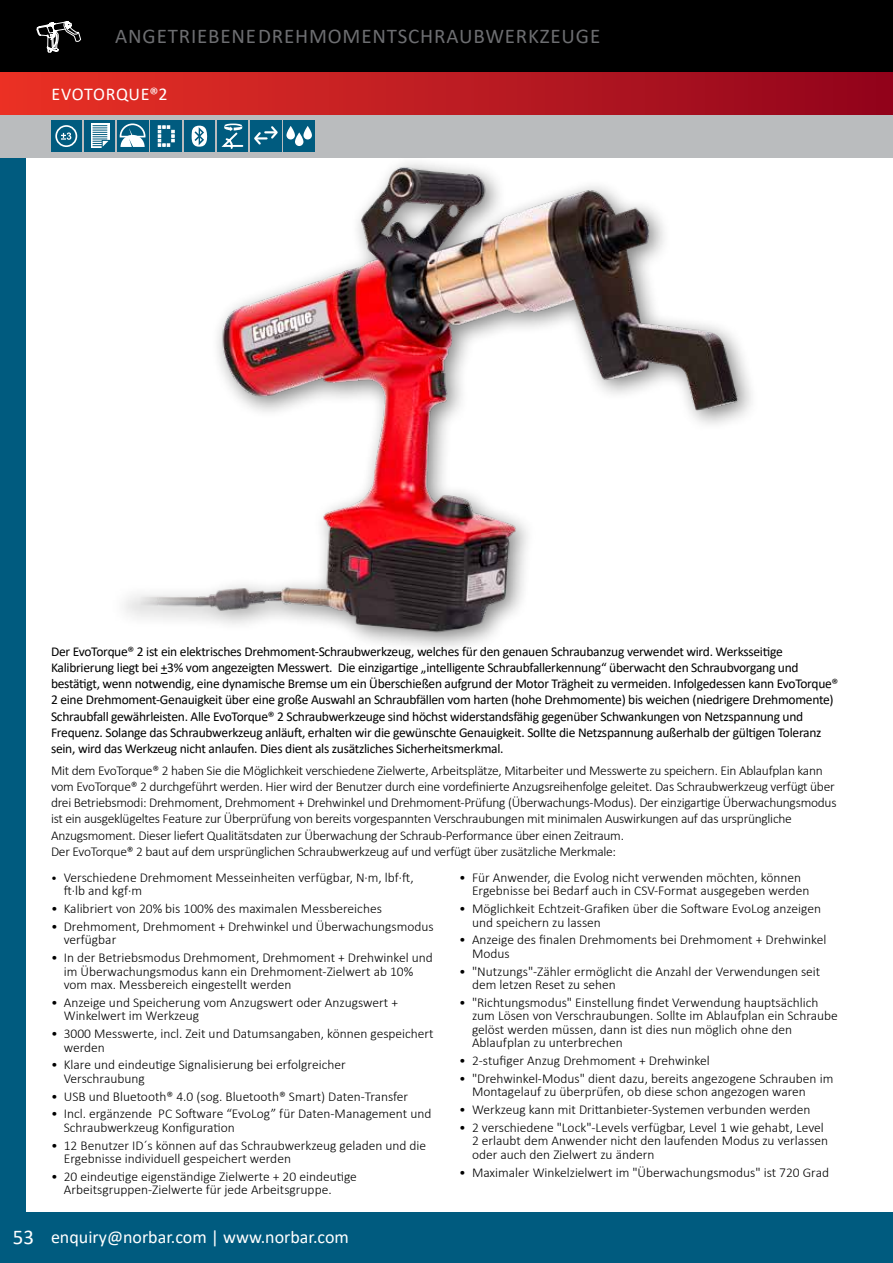
<style>
.page{position:relative;width:893px;height:1263px;background:#fff}
.page>*{position:absolute;margin:0;border:0;box-sizing:border-box;transform-origin:0 0}
.t1{font:21px "Calibri";letter-spacing:.04em;color:#6d6e71}
.t2{font:18px "Calibri";color:#fff}
.t3{font:18px "Calibri";letter-spacing:.025em;color:#fff}
.t4{font:300 13.5px/13.5px "Calibri";color:#000}
.t5{font:13.5px/16.2px "Calibri";letter-spacing:-.02em;color:#000}
.t6{font:300 13.5px/16.2px "Calibri";letter-spacing:-.02em;color:#000}
.s1{font-size:12px}
.s2{font-size:21px}
</style>
<div class="page">
<div style="left:0;top:1212px;width:893px;height:51px;background:#005b7f"></div>
<div style="left:0;top:136px;width:26px;height:1127px;background:#005b7f"></div>
<div style="left:0;top:0;width:893px;height:115px;background:#000"></div>
<svg style="left:36px;top:21px;width:45px;height:32px"></svg>
<div style="left:0;top:115px;width:893px;height:42px;background:#babcbe"></div>
<svg style="left:51px;top:121px;width:31px;height:30px"></svg>
<svg style="left:56px;top:126px;width:20px;height:20px"></svg>
<div style="left:55px;top:125px;width:22px;height:22px;border:2px solid #fff;border-radius:50%"></div>
<svg style="left:61px;top:122px;width:10px;height:28px"></svg>
<svg style="left:84px;top:121px;width:31px;height:30px"></svg>
<svg style="left:91px;top:124px;width:18px;height:24px"></svg>
<svg style="left:93px;top:125px;width:19px;height:26px"></svg>
<div style="left:118px;top:121px;width:30px;height:30px;background:#005b7f"></div>
<svg style="left:119px;top:123px;width:27px;height:24px"></svg>
<svg style="left:151px;top:121px;width:30px;height:30px"></svg>
<svg style="left:158px;top:126px;width:16px;height:20px"></svg>
<div style="left:184px;top:121px;width:31px;height:30px;background:#005b7f"></div>
<svg style="left:192px;top:126px;width:16px;height:21px"></svg>
<svg style="left:217px;top:121px;width:31px;height:30px"></svg>
<svg style="left:219px;top:124px;width:25px;height:26px"></svg>
<div style="left:251px;top:121px;width:30px;height:30px;background:#005b7f"></div>
<svg style="left:254px;top:126px;width:24px;height:19px"></svg>
<div style="left:284px;top:121px;width:31px;height:30px;background:#005b7f"></div>
<svg style="left:286px;top:126px;width:26px;height:20px"></svg>
<div style="left:0;top:72px;width:893px;height:43px;background:linear-gradient(to right,#ea3226,#91051c)"></div>
<div style="left:108px;top:155px;width:652px;height:500px;background:#000;opacity:.5"></div>
<img style="left:120px;top:159px;width:640px;height:493px">
<h1 class="t1" style="left:115px;top:21px;width:486px">ANGETRIEBENE DREHMOMENTSCHRAUBWERKZEUGE</h1>
<h2 class="t3" style="left:51px;top:82px;width:118px">EVOTORQUE®2</h2>
<p class="t5" style="left:51px;top:643px;width:789px">Der EvoTorque® 2 ist ein elektrisches Drehmoment-Schraubwerkzeug, welches für den genauen Schraubanzug verwendet wird. Werksseitige Kalibrierung liegt bei +3% vom angezeigten Messwert. Die einzigartige „intelligente Schraubfallerkennung“ überwacht den Schraubvorgang und bestätigt, wenn notwendig, eine dynamische Bremse um ein Überschießen aufgrund der Motor Trägheit zu vermeiden. Infolgedessen kann EvoTorque® 2 eine Drehmoment-Genauigkeit über eine große Auswahl an Schraubfällen vom harten (hohe Drehmomente) bis weichen (niedrigere Drehmomente)<br>Schraubfall gewährleisten. Alle EvoTorque® 2 Schraubwerkzeuge sind höchst widerstandsfähig gegenüber Schwankungen von Netzspannung und Frequenz. Solange das Schraubwerkzeug anläuft, erhalten wir die gewünschte Genauigkeit. Sollte die Netzspannung außerhalb der gültigen Toleranz sein, wird das Werkzeug nicht anlaufen. Dies dient als zusätzliches Sicherheitsmerkmal.</p>
<p class="t6" style="left:51px;top:762px;width:787px">Mit dem EvoTorque® 2 haben Sie die Möglichkeit verschiedene Zielwerte, Arbeitsplätze, Mitarbeiter und Messwerte zu speichern. Ein Ablaufplan kann vom EvoTorque® 2 durchgeführt werden. Hier wird der Benutzer durch eine vordefinierte Anzugsreihenfolge geleitet. Das Schraubwerkzeug verfügt über drei Betriebsmodi: Drehmoment, Drehmoment + Drehwinkel und Drehmoment-Prüfung (Überwachungs-Modus). Der einzigartige Überwachungsmodus ist ein ausgeklügeltes Feature zur Überprüfung von bereits vorgespannten Verschraubungen mit minimalen Auswirkungen auf das ursprüngliche Anzugsmoment. Dieser liefert Qualitätsdaten zur Überwachung der Schraub-Performance über einen Zeitraum.<br>Der EvoTorque® 2 baut auf dem ursprünglichen Schraubwerkzeug auf und verfügt über zusätzliche Merkmale:</p>
<p class="t4" style="left:64px;top:870px;width:351px;text-indent:-13px"><span class="s1">•</span> Verschiedene Drehmoment Messeinheiten verfügbar, N·m, lbf·ft, ft·lb and kgf·m</p>
<p class="t4" style="left:51px;top:902px;width:332px">• Kalibriert von 20% bis 100% des maximalen Messbereiches</p>
<p class="t4" style="left:64px;top:919px;width:371px;text-indent:-13px">• Drehmoment, Drehmoment + Drehwinkel und Überwachungsmodus verfügbar</p>
<p class="t4" style="left:64px;top:951px;width:371px;text-indent:-13px">• In der Betriebsmodus Drehmoment, Drehmoment + Drehwinkel und im Überwachungsmodus kann ein Drehmoment-Zielwert ab 10% vom max. Messbereich eingestellt werden</p>
<p class="t4" style="left:64px;top:995px;width:336px;text-indent:-13px">• Anzeige und Speicherung vom Anzugswert oder Anzugswert +<br>Winkelwert im Werkzeug</p>
<p class="t4" style="left:64px;top:1027px;width:371px;text-indent:-13px">• 3000 Messwerte, incl. Zeit und Datumsangaben, können gespeichert werden</p>
<p class="t4" style="left:64px;top:1058px;width:284px;text-indent:-13px">• Klare und eindeutige Signalisierung bei erfolgreicher<br>Verschraubung</p>
<p class="t4" style="left:51px;top:1089px;width:359px">• USB und Bluetooth® 4.0 (sog. Bluetooth® Smart) Daten-Transfer</p>
<p class="t4" style="left:64px;top:1107px;width:369px;text-indent:-13px">• Incl. ergänzende PC Software “EvoLog” für Daten-Management und<br>Schraubwerkzeug Konfiguration</p>
<p class="t4" style="left:64px;top:1138px;width:364px;text-indent:-13px">• 12 Benutzer ID´s können auf das Schraubwerkzeug geladen und die<br>Ergebnisse individuell gespeichert werden</p>
<p class="t4" style="left:64px;top:1169px;width:295px;text-indent:-13px">• 20 eindeutige eigenständige Zielwerte + 20 eindeutige<br>Arbeitsgruppen-Zielwerte für jede Arbeitsgruppe.</p>
<h2 class="t2" style="left:13px;top:1224px;width:338px"><span class="s2">53</span> enquiry@norbar.com | www.norbar.com</h2>
<p class="t4" style="left:472px;top:870px;width:339px;text-indent:-13px">• Für Anwender, die Evolog nicht verwenden möchten, können<br>Ergebnisse bei Bedarf auch in CSV-Format ausgegeben werden</p>
<p class="t4" style="left:472px;top:902px;width:351px;text-indent:-13px">• Möglichkeit Echtzeit-Grafiken über die Software EvoLog anzeigen und speichern zu lassen</p>
<p class="t4" style="left:472px;top:933px;width:356px;text-indent:-13px">• Anzeige des finalen Drehmoments bei Drehmoment + Drehwinkel<br>Modus</p>
<p class="t4" style="left:472px;top:964px;width:350px;text-indent:-13px">• "Nutzungs"-Zähler ermöglicht die Anzahl der Verwendungen seit dem letzen Reset zu sehen</p>
<p class="t4" style="left:472px;top:995px;width:367px;text-indent:-13px">• "Richtungsmodus" Einstellung findet Verwendung hauptsächlich zum Lösen von Verschraubungen. Sollte im Ablaufplan ein Schraube gelöst werden müssen, dann ist dies nun möglich ohne den Ablaufplan zu unterbrechen</p>
<p class="t4" style="left:459px;top:1054px;width:252px">• 2-stufiger Anzug Drehmoment + Drehwinkel</p>
<p class="t4" style="left:472px;top:1071px;width:363px;text-indent:-13px">• "Drehwinkel-Modus" dient dazu, bereits angezogene Schrauben im<br>Montagelauf zu überprüfen, ob diese schon angezogen waren</p>
<p class="t4" style="left:459px;top:1103px;width:353px">• Werkzeug kann mit Drittanbieter-Systemen verbunden werden</p>
<p class="t4" style="left:472px;top:1120px;width:358px;text-indent:-13px">• 2 verschiedene "Lock"-Levels verfügbar, Level 1 wie gehabt, Level<br>2 erlaubt dem Anwender nicht den laufenden Modus zu verlassen oder auch den Zielwert zu ändern</p>
<p class="t4" style="left:459px;top:1165px;width:371px">• Maximaler Winkelzielwert im "Überwachungsmodus" ist 720 Grad</p>
</div>
